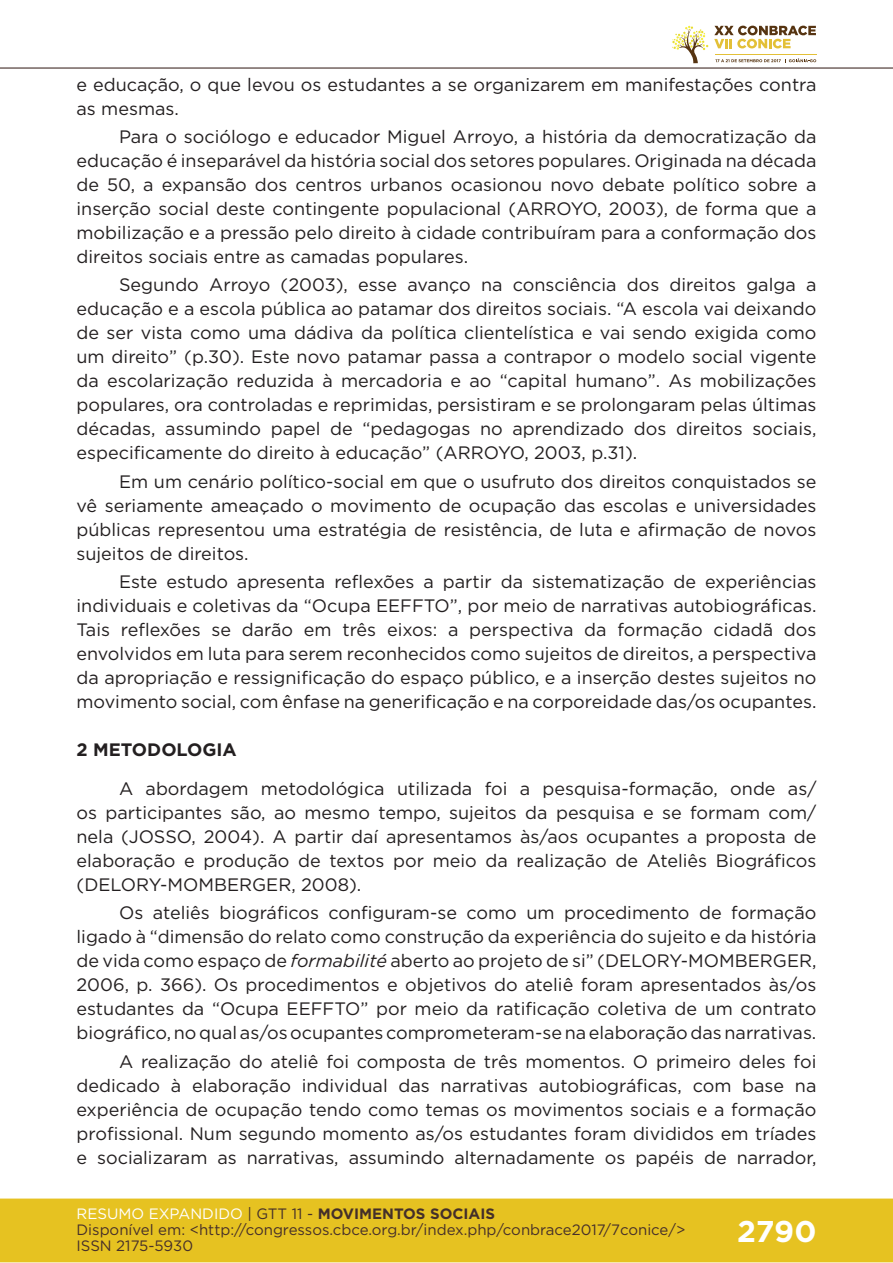
<style>
.page{position:relative;width:893px;height:1263px;background:#fff}
.page>*{position:absolute;margin:0;border:0;box-sizing:border-box;transform-origin:0 0}
.t1{font:700 30px "Gotham";color:#fff}
.t2{font:18px/24px "Gotham";color:#231f20;text-align:justify}
.t3{font:700 18px "Gotham";color:#231f20}
.t4{font:15px/16px "Gotham";color:#462f2a}
.s1{font-style:italic}
.s2{color:#fff}
.s3{color:#442f2a}
.s4{font-weight:700;color:#442f2a}
</style>
<div class="page">
<div style="left:0;top:1198px;width:893px;height:64px;background:#e6c221;border:2px solid #e6c221"></div>
<hr style="left:0;top:67px;width:893px;height:2px;background:#442f2a">
<svg style="left:672px;top:26px;width:144px;height:37px"></svg>
<p class="t2" style="left:77px;top:72px;width:741px">e educação, o que levou os estudantes a se organizarem em manifestações contra as mesmas.</p>
<p class="t2" style="left:77px;top:124px;width:741px;text-indent:43px">Para o sociólogo e educador Miguel Arroyo, a história da democratização da educação é inseparável da história social dos setores populares. Originada na década de 50, a expansão dos centros urbanos ocasionou novo debate político sobre a inserção social deste contingente populacional (ARROYO, 2003), de forma que a mobilização e a pressão pelo direito à cidade contribuíram para a conformação dos direitos sociais entre as camadas populares.</p>
<p class="t2" style="left:77px;top:273px;width:741px;text-indent:43px">Segundo Arroyo (2003), esse avanço na consciência dos direitos galga a educação e a escola pública ao patamar dos direitos sociais. “A escola vai deixando de ser vista como uma dádiva da política clientelística e vai sendo exigida como um direito” (p.30). Este novo patamar passa a contrapor o modelo social vigente da escolarização reduzida à mercadoria e ao “capital humano”. As mobilizações populares, ora controladas e reprimidas, persistiram e se prolongaram pelas últimas décadas, assumindo papel de “pedagogas no aprendizado dos direitos sociais, especificamente do direito à educação” (ARROYO, 2003, p.31).</p>
<p class="t2" style="left:77px;top:469px;width:741px;text-indent:43px">Em um cenário político-social em que o usufruto dos direitos conquistados se vê seriamente ameaçado o movimento de ocupação das escolas e universidades públicas representou uma estratégia de resistência, de luta e afirmação de novos sujeitos de direitos.</p>
<p class="t2" style="left:77px;top:569px;width:741px;text-indent:43px">Este estudo apresenta reflexões a partir da sistematização de experiências individuais e coletivas da “Ocupa EEFFTO”, por meio de narrativas autobiográficas.<br>Tais reflexões se darão em três eixos: a perspectiva da formação cidadã dos envolvidos em luta para serem reconhecidos como sujeitos de direitos, a perspectiva da apropriação e ressignificação do espaço público, e a inserção destes sujeitos no movimento social, com ênfase na generificação e na corporeidade das/os ocupantes.</p>
<p class="t3" style="left:77px;top:738px;width:162px">2 METODOLOGIA</p>
<p class="t2" style="left:77px;top:776px;width:741px;text-indent:43px">A abordagem metodológica utilizada foi a pesquisa-formação, onde as/ os participantes são, ao mesmo tempo, sujeitos da pesquisa e se formam com/ nela (JOSSO, 2004). A partir daí apresentamos às/aos ocupantes a proposta de elaboração e produção de textos por meio da realização de Ateliês Biográficos (DELORY-MOMBERGER, 2008).</p>
<p class="t2" style="left:77px;top:901px;width:741px;text-indent:43px">Os ateliês biográficos configuram-se como um procedimento de formação ligado à “dimensão do relato como construção da experiência do sujeito e da história de vida como espaço de <span class="s1">formabilité</span> aberto ao projeto de si” (DELORY-MOMBERGER, 2006, p. 366). Os procedimentos e objetivos do ateliê foram apresentados às/os estudantes da “Ocupa EEFFTO” por meio da ratificação coletiva de um contrato biográfico, no qual as/os ocupantes comprometeram-se na elaboração das narrativas.</p>
<p class="t2" style="left:77px;top:1049px;width:741px;text-indent:43px">A realização do ateliê foi composta de três momentos. O primeiro deles foi dedicado à elaboração individual das narrativas autobiográficas, com base na experiência de ocupação tendo como temas os movimentos sociais e a formação profissional. Num segundo momento as/os estudantes foram divididos em tríades e socializaram as narrativas, assumindo alternadamente os papéis de narrador,</p>
<p class="t4" style="left:77px;top:1205px;width:610px"><span class="s2">RESUMO EXPANDIDO</span> <span class="s3">| GTT 11 -</span> <span class="s4">MOVIMENTOS SOCIAIS<br></span>Disponível em: &lt;http://congressos.cbce.org.br/index.php/conbrace2017/7conice/&gt;<br>ISSN 2175-5930</p>
<h1 class="t1" style="left:737px;top:1212px;width:81px">2790</h1>
</div>
